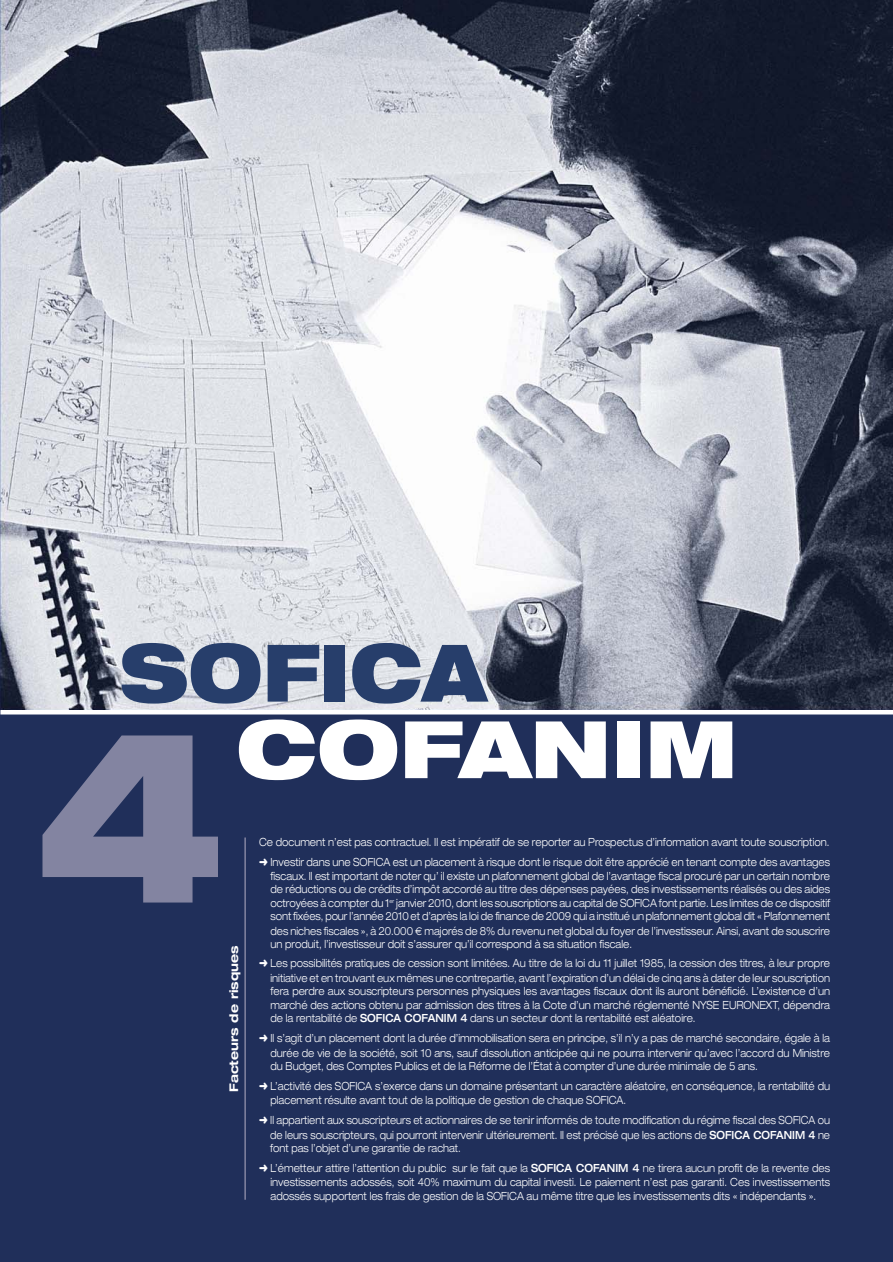
<style>
.page{position:relative;width:893px;height:1262px;background:#fff}
.page>*{position:absolute;margin:0;border:0;box-sizing:border-box;transform-origin:0 0}
.t1{font:900 expanded 240.6px "Helvetica Neue";color:#8384a1;scale:.82 1}
.t2{font:900 expanded 79.35px "Helvetica Neue";color:#fff}
.t3{font:900 expanded 79.35px "Helvetica Neue";color:#273e6b;scale:.9 1}
.t4{font:700 expanded 12px "Helvetica Neue";color:#fff}
.t5{font:300 expanded 11.25px/13.8px "Helvetica Neue";color:#fff;scale:.85 1}
.t6{font:300 expanded 11.25px/14.4px "Helvetica Neue";color:#fff;text-align:right;scale:.84 1}
.s1{font-family:"Euro Sans";font-weight:400;font-stretch:normal}
.s2{font-weight:500}
</style>
<div class="page">
<img style="left:0;top:0;width:892px;height:1261px">
<hr style="left:244px;top:837px;width:2px;height:362px;background:#8384a1">
<hr style="left:0;top:710px;width:892px;height:4px;background:#fff">
<h2 class="t3" style="left:120px;top:643px;width:408px">SOFICA</h2>
<h2 class="t2" style="left:236px;top:719px;width:503px">COFANIM</h2>
<h1 class="t1" style="left:34px;top:724px;width:233px">4</h1>
<p class="t5" style="left:259px;top:833px;width:673px;line-height:20px">Ce document n’est pas contractuel. Il est impératif de se reporter au Prospectus d’information avant toute souscription. ➜ Investir dans une SOFICA est un placement à risque dont le risque doit être apprécié en tenant compte des avantages</p>
<p class="t5" style="left:270px;top:870px;width:660px;text-align:justify">fiscaux. Il est important de noter qu’ il existe un plafonnement global de l’avantage fiscal procuré par un certain nombre de réductions ou de crédits d’impôt accordé au titre des dépenses payées, des investissements réalisés ou des aides octroyées à compter du 1<sup>er</sup> janvier 2010, dont les souscriptions au capital de SOFICA font partie. Les limites de ce dispositif sont fixées, pour l’année 2010 et d’après la loi de finance de 2009 qui a institué un plafonnement global dit « Plafonnement des niches fiscales », à 20.000 <span class="s1">€</span> majorés de 8% du revenu net global du foyer de l’investisseur. Ainsi, avant de souscrire</p>
<p class="t5" style="left:259px;top:934px;width:673px;line-height:20px;text-indent:11px">un produit, l’investisseur doit s’assurer qu’il correspond à sa situation fiscale.<br>➜ Les possibilités pratiques de cession sont limitées. Au titre de la loi du 11 juillet 1985, la cession des titres, à leur propre</p>
<p class="t5" style="left:270px;top:972px;width:659px;text-align:justify">initiative et en trouvant eux mêmes une contrepartie, avant l’expiration d’un délai de cinq ans à dater de leur souscription fera perdre aux souscripteurs personnes physiques les avantages fiscaux dont ils auront bénéficié. L’existence d’un marché des actions obtenu par admission des titres à la Cote d’un marché réglementé NYSE EURONEXT, dépendra de la rentabilité de <span class="s2">SOFICA COFANIM 4</span> dans un secteur dont la rentabilité est aléatoire.</p>
<p class="t5" style="left:270px;top:1032px;width:659px;text-align:justify;text-indent:-11px">➜ Il s’agit d’un placement dont la durée d’immobilisation sera en principe, s’il n’y a pas de marché secondaire, égale à la durée de vie de la société, soit 10 ans, sauf dissolution anticipée qui ne pourra intervenir qu’avec l’accord du Ministre du Budget, des Comptes Publics et de la Réforme de l’État à compter d’une durée minimale de 5 ans.</p>
<p class="t5" style="left:270px;top:1079px;width:659px;line-height:14.4px;text-indent:-11px">➜ L’activité des SOFICA s’exerce dans un domaine présentant un caractère aléatoire, en conséquence, la rentabilité du placement résulte avant tout de la politique de gestion de chaque SOFICA.</p>
<p class="t6" style="left:259px;top:1114px;width:681px">➜ Il appartient aux souscripteurs et actionnaires de se tenir informés de toute modification du régime fiscal des SOFICA ou de leurs souscripteurs, qui pourront intervenir ultérieurement. Il est précisé que les actions de <span class="s2">SOFICA COFANIM 4</span> ne</p>
<p class="t6" style="left:259px;top:1139px;width:681px;line-height:20px;text-align:left;text-indent:11px">font pas l’objet d’une garantie de rachat.<br>➜ L’émetteur attire l’attention du public sur le fait que la <span class="s2">SOFICA COFANIM 4</span> ne tirera aucun profit de la revente des</p>
<p class="t5" style="left:270px;top:1176px;width:659px">investissements adossés, soit 40% maximum du capital investi. Le paiement n’est pas garanti. Ces investissements adossés supportent les frais de gestion de la SOFICA au même titre que les investissements dits « indépendants ».</p>
<p class="t4" style="left:229px;top:1092px;width:148px;rotate:-90deg">Facteurs de risques</p>
</div>
